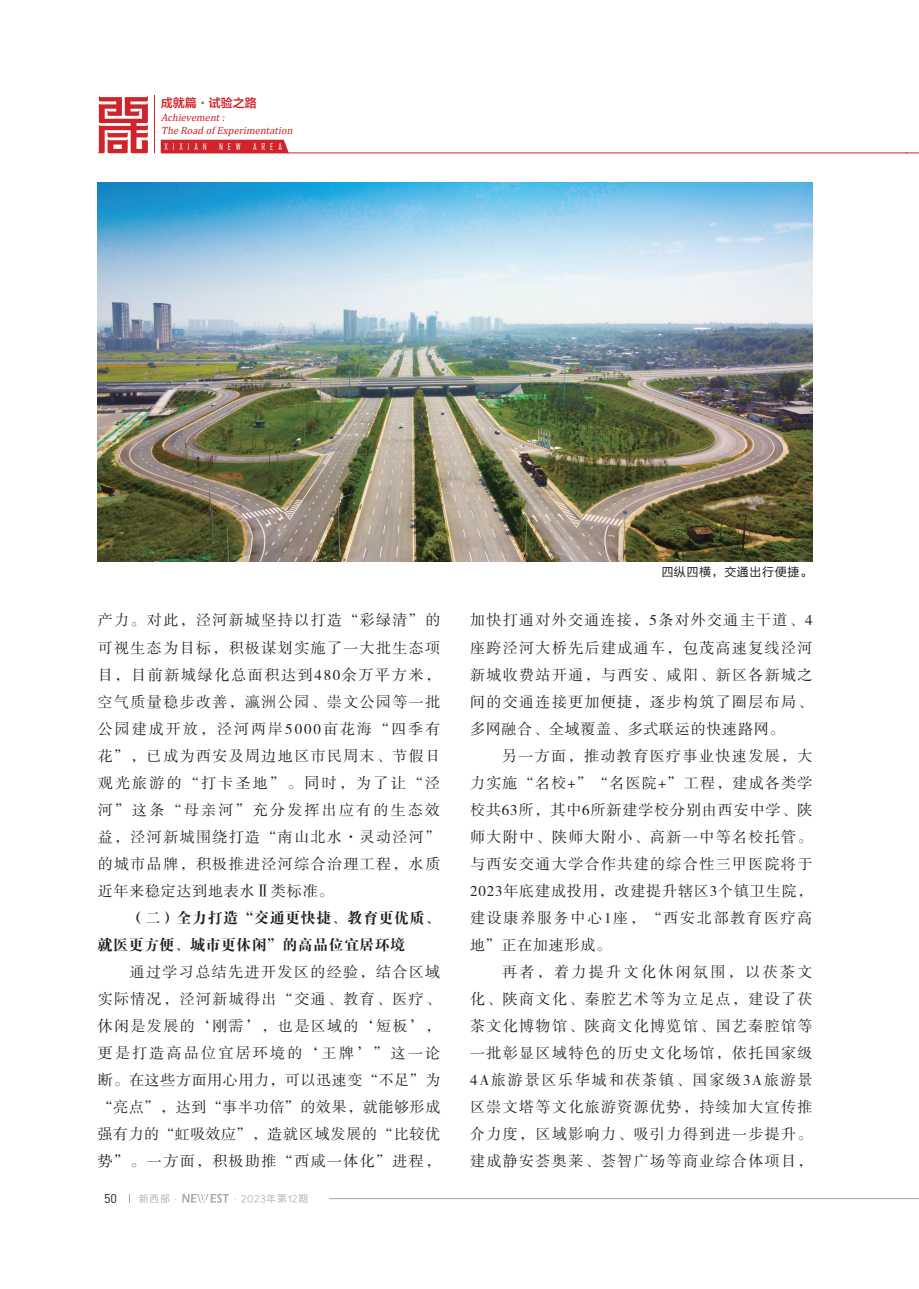
<style>
.page{position:relative;width:919px;height:1289px;background:#fff}
.page>*{position:absolute;margin:0;border:0;box-sizing:border-box;transform-origin:0 0}
.t1{font:15px/27px "FZSSK GBK1 0";letter-spacing:.09em;color:#231f20;text-align:justify}
.t2{font:15px/27px "FZDBSK GBK1 0";letter-spacing:.025em;color:#231f20}
.t3{font:12.45px "DIN";color:#231f20}
.t4{font:12px "FZLTHK GBK1 0";letter-spacing:.05em;color:#231f20}
.t5{font:12px "FZLTZCHK GBK1 0";color:#d1232a}
.t6{font:italic 10.5px "Cambria";color:#d1232a}
.t7{font:9.75px "Loong Flash Sans GB Regular";letter-spacing:.1em;color:#a8a9ad}
.t8{font:9px "Agency FB";letter-spacing:.545em;color:#fff}
</style>
<div class="page">
<hr style="left:329px;top:1198px;width:577px;height:1px;background:#a8a9ad">
<div style="left:161px;top:140px;width:128px;height:13px;background:#d1232a"></div>
<hr style="left:154px;top:96px;width:1px;height:57px;background:#d1232a">
<svg style="left:182px;top:1194px;width:47px;height:8px"></svg>
<hr style="left:161px;top:153px;width:745px;height:1px;background:#d1232a">
<svg style="left:98px;top:96px;width:50px;height:57px"></svg>
<svg style="left:906px;top:1198px;width:12px;height:1px"></svg>
<svg style="left:906px;top:153px;width:12px;height:1px"></svg>
<img style="left:98px;top:183px;width:714px;height:378px">
<p class="t5" style="left:161px;top:96px;width:97px">成就篇·试验之路</p>
<p class="t6" style="left:161px;top:124px;width:143px">TheRoadofExperimentation</p>
<p class="t6" style="left:161px;top:112px;width:75px">Achievement:</p>
<p class="t8" style="left:164px;top:141px;width:44px">XIXIAN</p>
<p class="t8" style="left:219px;top:141px;width:23px">NEW</p>
<p class="t8" style="left:253px;top:141px;width:30px">AREA</p>
<p class="t1" style="left:98px;top:607px;width:344px">产力。对此，泾河新城坚持以打造“彩绿清”的可视生态为目标，积极谋划实施了一大批生态项目，目前新城绿化总面积达到480余万平方米，空气质量稳步改善，瀛洲公园、崇文公园等一批公园建成开放，泾河两岸5000亩花海“四季有花”，已成为西安及周边地区市民周末、节假日观光旅游的“打卡圣地”。同时，为了让“泾河”这条“母亲河”充分发挥出应有的生态效益，泾河新城围绕打造“南山北水·灵动泾河”的城市品牌，积极推进泾河综合治理工程，水质近年来稳定达到地表水Ⅱ类标准。</p>
<p class="t2" style="left:98px;top:904px;width:344px;text-indent:32px">（二）全力打造“交通更快捷、教育更优质、就医更方便、城市更休闲”的高品位宜居环境</p>
<p class="t1" style="left:98px;top:958px;width:344px;text-indent:32px">通过学习总结先进开发区的经验，结合区域实际情况，泾河新城得出“交通、教育、医疗、休闲是发展的‘刚需’，也是区域的‘短板’，更是打造高品位宜居环境的‘王牌’”这一论断。在这些方面用心用力，可以迅速变“不足”为“亮点”，达到“事半功倍”的效果，就能够形成强有力的“虹吸效应”，造就区域发展的“比较优势”。一方面，积极助推“西咸一体化”进程，</p>
<p class="t3" style="left:104px;top:1190px;width:15px">50</p>
<p class="t7" style="left:139px;top:1193px;width:171px">新西部·　　　　 ·2023年第12期</p>
<p class="t4" style="left:661px;top:565px;width:152px">四纵四横，交通出行便捷。</p>
<p class="t1" style="left:470px;top:607px;width:344px">加快打通对外交通连接，5条对外交通主干道、4座跨泾河大桥先后建成通车，包茂高速复线泾河新城收费站开通，与西安、咸阳、新区各新城之间的交通连接更加便捷，逐步构筑了圈层布局、多网融合、全域覆盖、多式联运的快速路网。</p>
<p class="t1" style="left:470px;top:742px;width:344px;text-indent:32px">另一方面，推动教育医疗事业快速发展，大力实施“名校+”“名医院+”工程，建成各类学校共63所，其中6所新建学校分别由西安中学、陕师大附中、陕师大附小、高新一中等名校托管。与西安交通大学合作共建的综合性三甲医院将于2023年底建成投用，改建提升辖区3个镇卫生院，建设康养服务中心1座，“西安北部教育医疗高地”正在加速形成。</p>
<p class="t1" style="left:470px;top:958px;width:344px;text-indent:32px">再者，着力提升文化休闲氛围，以茯茶文化、陕商文化、秦腔艺术等为立足点，建设了茯茶文化博物馆、陕商文化博览馆、国艺秦腔馆等一批彰显区域特色的历史文化场馆，依托国家级4A旅游景区乐华城和茯茶镇、国家级3A旅游景区崇文塔等文化旅游资源优势，持续加大宣传推介力度，区域影响力、吸引力得到进一步提升。建成静安荟奥莱、荟智广场等商业综合体项目，</p>
</div>
